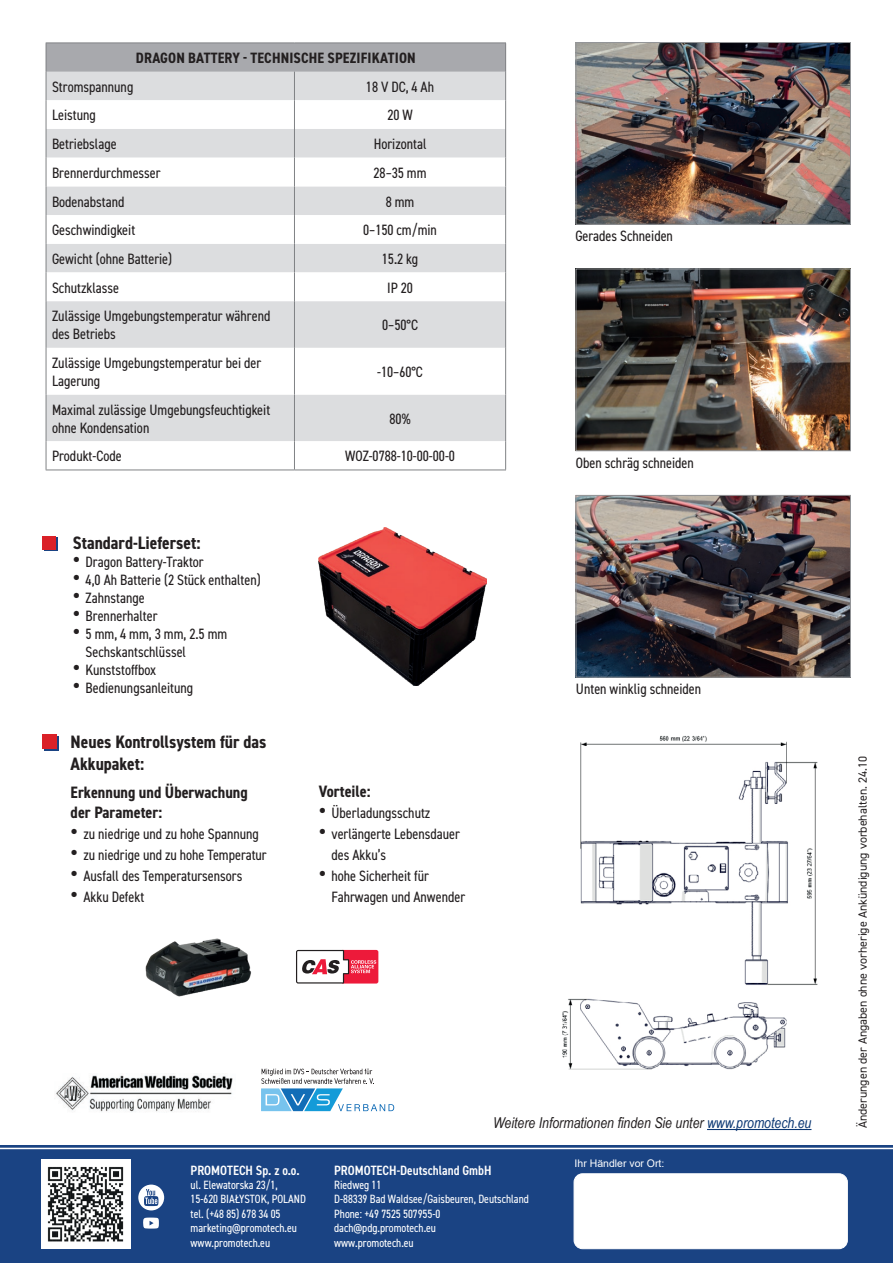
<style>
.page{position:relative;width:893px;height:1263px;background:#fff}
.page>*{position:absolute;margin:0;border:0;box-sizing:border-box;transform-origin:0 0}
._1_opis_maszyny_wypunkt{font:700 condensed 18px/21.6px "DIN2014";color:#231f20}
.tekst_ulotka_2{font:700 condensed 18px "DIN2014";color:#231f20}
._1_opis_maszyny_wypunkt-2{font:700 condensed 16.5px/19.8px "DIN2014";color:#231f20}
.w_tabelce_tresc{font:condensed 15px/18px "DIN2014";color:#231f20}
.cechy_podpisy_8pkt{font:condensed 15px "DIN2014";color:#231f20}
.tekst_wozki{font:italic 15px "Arial Narrow";color:#231f20}
.w_tabelce_tresc-2{font:700 condensed 15px "DIN2014";letter-spacing:.01em;color:#231f20}
.t1{font:600 condensed 13.5px "DIN2014";color:#fff}
.t2{font:condensed 12px "DIN2014";color:#fff}
.t3{font:12px "DIN2014";color:#231f20}
.t4{font:10.5px "Arial";color:#fff}
.s1{font-family:"Arial";font-stretch:normal;font-size:21px}
.s2{color:#0a3672}
</style>
<div class="page">
<hr style="left:707px;top:1129px;width:104px;height:1px;background:#0a3672">
<img style="left:56px;top:1075px;width:177px;height:37px">
<svg style="left:261px;top:1069px;width:133px;height:42px"></svg>
<svg style="left:47px;top:301px;width:458px;height:169px;fill:#dcdddf"></svg>
<svg style="left:46px;top:43px;width:460px;height:258px"></svg>
<hr style="left:46px;top:301px;width:1px;height:47px;background:#808285">
<hr style="left:294px;top:301px;width:1px;height:47px;background:#808285">
<hr style="left:505px;top:301px;width:1px;height:47px;background:#808285">
<hr style="left:46px;top:348px;width:1px;height:47px;background:#808285">
<hr style="left:294px;top:348px;width:1px;height:47px;background:#808285">
<hr style="left:505px;top:348px;width:1px;height:47px;background:#808285">
<hr style="left:46px;top:395px;width:1px;height:46px;background:#808285">
<hr style="left:294px;top:395px;width:1px;height:46px;background:#808285">
<hr style="left:505px;top:395px;width:1px;height:46px;background:#808285">
<svg style="left:46px;top:441px;width:1px;height:29px"></svg>
<svg style="left:294px;top:441px;width:1px;height:29px"></svg>
<svg style="left:505px;top:441px;width:1px;height:29px"></svg>
<hr style="left:46px;top:470px;width:248px;height:1px;background:#808285">
<hr style="left:294px;top:470px;width:212px;height:1px;background:#808285">
<img style="left:319px;top:527px;width:167px;height:158px">
<img style="left:562px;top:735px;width:256px;height:335px">
<svg style="left:44px;top:537px;width:14px;height:14px"></svg>
<div style="left:42px;top:536px;width:14px;height:13px;background:#da2128"></div>
<img style="left:578px;top:44px;width:271px;height:179px">
<div style="left:576px;top:42px;width:275px;height:183px;border:1px solid #939598"></div>
<img style="left:578px;top:271px;width:271px;height:178px">
<div style="left:576px;top:269px;width:275px;height:182px;border:1px solid #939598"></div>
<img style="left:578px;top:497px;width:271px;height:178px">
<div style="left:576px;top:495px;width:275px;height:182px;border:1px solid #939598"></div>
<div style="left:44px;top:736px;width:15px;height:15px;background:#1a4383"></div>
<div style="left:42px;top:735px;width:15px;height:14px;background:#da2128"></div>
<svg style="left:296px;top:950px;width:82px;height:33px"></svg>
<img style="left:145px;top:938px;width:107px;height:59px">
<div style="left:0;top:1145px;width:893px;height:118px;background:#1a4383"></div>
<img style="left:41px;top:1159px;width:89px;height:90px">
<div style="left:574px;top:1174px;width:273px;height:75px;background:#fff;border-radius:9px"></div>
<div style="left:574px;top:1173px;width:273px;height:76px;border:1px solid #fff;border-radius:9px"></div>
<svg style="left:138px;top:1184px;width:26px;height:26px"></svg>
<svg style="left:143px;top:1217px;width:16px;height:11px"></svg>
<hr style="left:0;top:1148px;width:893px;height:1px;background:#fff">
<p class="w_tabelce_tresc-2" style="left:136px;top:48px;width:281px">DRAGON BATTERY - TECHNISCHE SPEZIFIKATION</p>
<p class="w_tabelce_tresc" style="left:52px;top:77px;width:83px">Stromspannung</p>
<p class="w_tabelce_tresc" style="left:366px;top:77px;width:70px">18 V DC, 4 Ah</p>
<p class="w_tabelce_tresc" style="left:52px;top:106px;width:45px">Leistung</p>
<p class="w_tabelce_tresc" style="left:387px;top:106px;width:27px">20 W</p>
<p class="w_tabelce_tresc" style="left:52px;top:134px;width:66px">Betriebslage</p>
<p class="w_tabelce_tresc" style="left:374px;top:134px;width:54px">Horizontal</p>
<p class="w_tabelce_tresc" style="left:52px;top:163px;width:110px">Brennerdurchmesser</p>
<p class="w_tabelce_tresc" style="left:373px;top:163px;width:55px">28–35 mm</p>
<p class="w_tabelce_tresc" style="left:52px;top:192px;width:74px">Bodenabstand</p>
<p class="w_tabelce_tresc" style="left:386px;top:192px;width:30px">8 mm</p>
<p class="w_tabelce_tresc" style="left:52px;top:220px;width:85px">Geschwindigkeit</p>
<p class="w_tabelce_tresc" style="left:363px;top:220px;width:75px">0–150 cm/min</p>
<p class="w_tabelce_tresc" style="left:52px;top:249px;width:122px">Gewicht (ohne Batterie)</p>
<p class="w_tabelce_tresc" style="left:382px;top:249px;width:38px">15.2 kg</p>
<p class="w_tabelce_tresc" style="left:52px;top:278px;width:69px">Schutzklasse</p>
<p class="w_tabelce_tresc" style="left:387px;top:278px;width:27px">IP 20</p>
<p class="w_tabelce_tresc" style="left:52px;top:307px;width:220px">Zulässige Umgebungstemperatur während des Betriebs</p>
<p class="w_tabelce_tresc" style="left:382px;top:316px;width:37px">0–50°C</p>
<p class="w_tabelce_tresc" style="left:52px;top:353px;width:211px">Zulässige Umgebungstemperatur bei der<br>Lagerung</p>
<p class="w_tabelce_tresc" style="left:377px;top:362px;width:47px">-10–60°C</p>
<p class="w_tabelce_tresc" style="left:52px;top:400px;width:220px">Maximal zulässige Umgebungsfeuchtigkeit ohne Kondensation</p>
<p class="w_tabelce_tresc" style="left:390px;top:409px;width:22px">80%</p>
<p class="w_tabelce_tresc" style="left:52px;top:447px;width:71px">Produkt-Code</p>
<p class="w_tabelce_tresc" style="left:345px;top:447px;width:111px">WOZ-0788-10-00-00-0</p>
<p class="tekst_ulotka_2" style="left:73px;top:531px;width:129px">Standard-Lieferset:</p>
<p class="w_tabelce_tresc" style="left:73px;top:552px;width:132px"><span class="s1">•</span> Dragon Battery-Traktor</p>
<p class="w_tabelce_tresc" style="left:73px;top:570px;width:189px"><span class="s1">•</span> 4,0 Ah Batterie (2 Stück enthalten)</p>
<p class="w_tabelce_tresc" style="left:73px;top:588px;width:73px"><span class="s1">•</span> Zahnstange</p>
<p class="w_tabelce_tresc" style="left:73px;top:606px;width:86px"><span class="s1">•</span> Brennerhalter</p>
<p class="w_tabelce_tresc" style="left:86px;top:624px;width:143px;text-indent:-13px"><span class="s1">•</span> 5 mm, 4 mm, 3 mm, 2.5 mm<br>Sechskantschlüssel</p>
<p class="w_tabelce_tresc" style="left:73px;top:660px;width:85px"><span class="s1">•</span> Kunststoffbox</p>
<p class="w_tabelce_tresc" style="left:73px;top:678px;width:122px"><span class="s1">•</span> Bedienungsanleitung</p>
<p class="_1_opis_maszyny_wypunkt" style="left:71px;top:731px;width:197px">Neues Kontrollsystem für das<br>Akkupaket:</p>
<p class="_1_opis_maszyny_wypunkt-2" style="left:71px;top:782px;width:179px">Erkennung und Überwachung der Parameter:</p>
<p class="w_tabelce_tresc" style="left:71px;top:824px;width:190px"><span class="s1">•</span> zu niedrige und zu hohe Spannung</p>
<p class="w_tabelce_tresc" style="left:71px;top:845px;width:198px"><span class="s1">•</span> zu niedrige und zu hohe Temperatur</p>
<p class="w_tabelce_tresc" style="left:71px;top:866px;width:173px"><span class="s1">•</span> Ausfall des Temperatursensors</p>
<p class="w_tabelce_tresc" style="left:71px;top:887px;width:75px"><span class="s1">•</span> Akku Defekt</p>
<p class="_1_opis_maszyny_wypunkt-2" style="left:319px;top:781px;width:53px">Vorteile:</p>
<p class="w_tabelce_tresc" style="left:319px;top:803px;width:113px"><span class="s1">•</span> Überladungsschutz</p>
<p class="w_tabelce_tresc" style="left:331px;top:822px;width:130px;line-height:21px;text-indent:-13px"><span class="s1">•</span> verlängerte Lebensdauer des Akku’s</p>
<p class="w_tabelce_tresc" style="left:331px;top:864px;width:135px;line-height:21px;text-indent:-13px"><span class="s1">•</span> hohe Sicherheit für<br>Fahrwagen und Anwender</p>
<p class="cechy_podpisy_8pkt" style="left:575px;top:226px;width:99px">Gerades Schneiden</p>
<p class="cechy_podpisy_8pkt" style="left:576px;top:453px;width:119px">Oben schräg schneiden</p>
<p class="cechy_podpisy_8pkt" style="left:576px;top:679px;width:127px">Unten winklig schneiden</p>
<p class="tekst_wozki" style="left:493px;top:1112px;width:320px">Weitere Informationen finden Sie unter <span class="s2">www.promotech.eu</span></p>
<p class="t1" style="left:191px;top:1161px;width:111px">PROMOTECH Sp. z o.o.</p>
<p class="t2" style="left:191px;top:1177px;width:89px">ul. Elewatorska 23/1,</p>
<p class="t2" style="left:191px;top:1191px;width:117px">15-620 BIAŁYSTOK, POLAND</p>
<p class="t2" style="left:191px;top:1206px;width:91px">tel. (+48 85) 678 34 05</p>
<p class="t2" style="left:191px;top:1220px;width:108px">marketing@promotech.eu</p>
<p class="t2" style="left:191px;top:1234px;width:81px">www.promotech.eu</p>
<p class="t1" style="left:334px;top:1161px;width:159px">PROMOTECH-Deutschland GmbH</p>
<p class="t2" style="left:334px;top:1177px;width:49px">Riedweg 11</p>
<p class="t2" style="left:334px;top:1191px;width:196px">D-88339 Bad Waldsee/Gaisbeuren, Deutschland</p>
<p class="t2" style="left:334px;top:1206px;width:108px">Phone: +49 7525 507955-0</p>
<p class="t2" style="left:334px;top:1220px;width:103px">dach@pdg.promotech.eu</p>
<p class="t2" style="left:334px;top:1234px;width:81px">www.promotech.eu</p>
<p class="t4" style="left:575px;top:1156px;width:91px">Ihr Händler vor Ort:</p>
<p class="t3" style="left:855px;top:1128px;width:373px;rotate:-90deg">Änderungen der Angaben ohne vorherige Ankündigung vorbehalten. 24.10</p>
</div>
